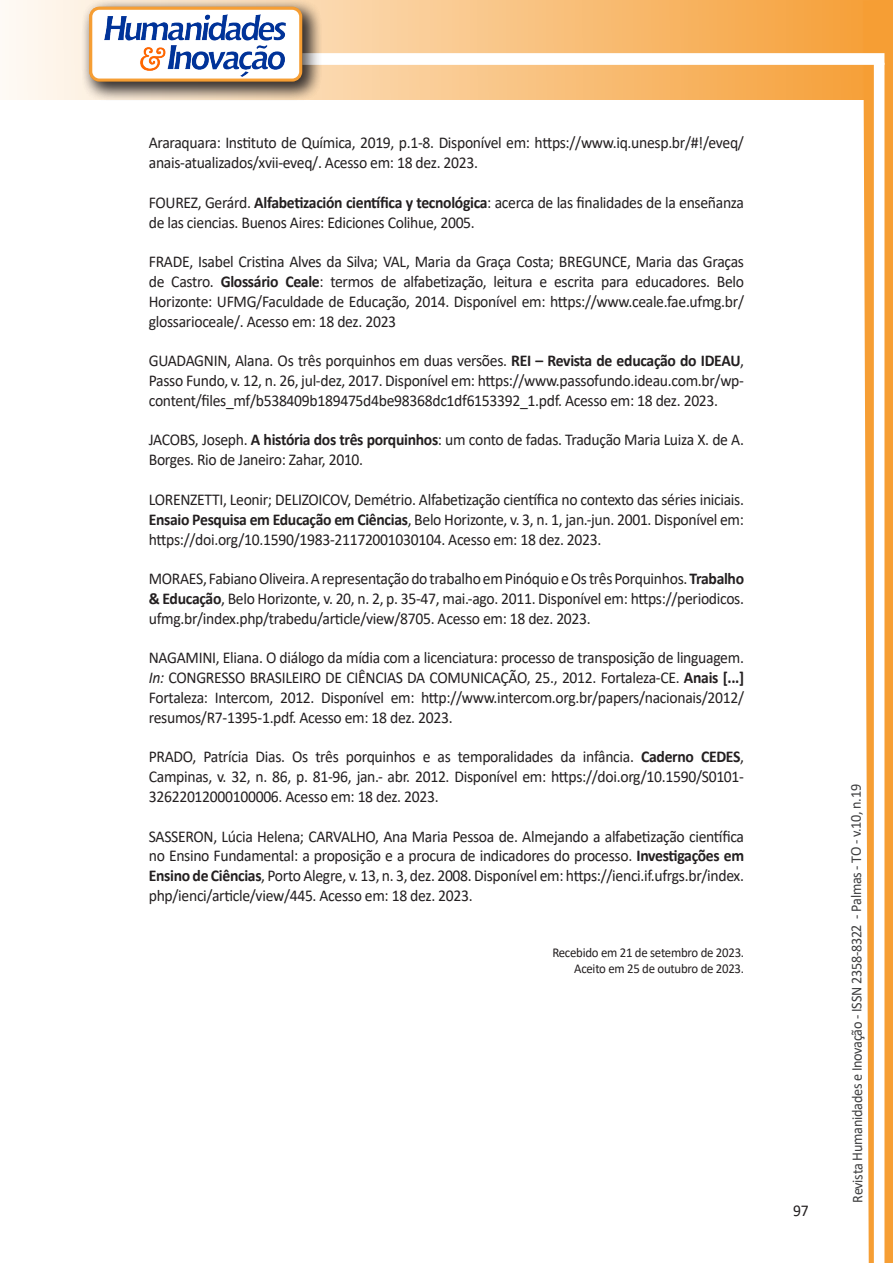
<style>
.page{position:relative;width:893px;height:1263px;background:#fff}
.page>*{position:absolute;margin:0;border:0;box-sizing:border-box;transform-origin:0 0}
.texto{font:16.5px/19.8px "Calibri";letter-spacing:-.02em;color:#231f20;text-align:justify;scale:.95 1}
.t1{font:15px "Calibri";letter-spacing:-.025em;color:#3e3e3f;scale:.95 1}
.texto-2{font:13.5px "Calibri";letter-spacing:-.02em;color:#231f20;scale:.95 1}
.s1{font-weight:700}
.s2{font-style:italic}
</style>
<div class="page">
<svg style="left:5px;top:0;width:858px;height:100px;background:#f9c484"></svg>
<div style="left:302px;top:53px;width:582px;height:12px;background:#fff;border:2px solid #fff"></div>
<svg style="left:863px;top:0;width:30px;height:1263px"></svg>
<div style="left:81px;top:0;width:241px;height:102px;background:#231f20;opacity:.75"></div>
<div style="left:91px;top:8px;width:210px;height:72px;background:#fff;border-radius:9px"></div>
<img style="left:104px;top:14px;width:181px;height:62px">
<div style="left:89px;top:7px;width:213px;height:75px;border:3px solid #f69e34;border-radius:9px"></div>
<p class="texto" style="left:149px;top:133px;width:628px">Araraquara: Instituto de Química, 2019, p.1-8. Disponível em: https://www.iq.unesp.br/#!/eveq/ anais-atualizados/xvii-eveq/. Acesso em: 18 dez. 2023.</p>
<p class="texto" style="left:149px;top:192px;width:628px">FOUREZ, Gerárd. <span class="s1">Alfabetización científica y tecnológica</span>: acerca de las finalidades de la enseñanza de las ciencias. Buenos Aires: Ediciones Colihue, 2005.</p>
<p class="texto" style="left:149px;top:251px;width:628px">FRADE, Isabel Cristina Alves da Silva; VAL, Maria da Graça Costa; BREGUNCE, Maria das Graças de Castro. <span class="s1">Glossário Ceale</span>: termos de alfabetização, leitura e escrita para educadores. Belo Horizonte: UFMG/Faculdade de Educação, 2014. Disponível em: https://www.ceale.fae.ufmg.br/ glossarioceale/. Acesso em: 18 dez. 2023</p>
<p class="texto" style="left:149px;top:350px;width:628px">GUADAGNIN, Alana. Os três porquinhos em duas versões. <span class="s1">REI – Revista de educação do IDEAU</span>, Passo Fundo, v. 12, n. 26, jul-dez, 2017. Disponível em: https://www.passofundo.ideau.com.br/wp&shy;content/files_mf/b538409b189475d4be98368dc1df6153392_1.pdf. Acesso em: 18 dez. 2023.</p>
<p class="texto" style="left:149px;top:430px;width:628px">JACOBS, Joseph. <span class="s1">A história dos três porquinhos</span>: um conto de fadas. Tradução Maria Luiza X. de A.<br>Borges. Rio de Janeiro: Zahar, 2010.</p>
<p class="texto" style="left:149px;top:489px;width:628px">LORENZETTI, Leonir; DELIZOICOV, Demétrio. Alfabetização científica no contexto das séries iniciais.<br><span class="s1">Ensaio Pesquisa em Educação em Ciências</span>, Belo Horizonte, v. 3, n. 1, jan.-jun. 2001. Disponível em: https://doi.org/10.1590/1983-21172001030104. Acesso em: 18 dez. 2023.</p>
<p class="texto" style="left:149px;top:568px;width:628px">MORAES, Fabiano Oliveira. A representação do trabalho em Pinóquio e Os três Porquinhos. <span class="s1">Trabalho &amp; Educação</span>, Belo Horizonte, v. 20, n. 2, p. 35-47, mai.-ago. 2011. Disponível em: https://periodicos. ufmg.br/index.php/trabedu/article/view/8705. Acesso em: 18 dez. 2023.</p>
<p class="texto" style="left:149px;top:647px;width:628px">NAGAMINI, Eliana. O diálogo da mídia com a licenciatura: processo de transposição de linguagem.<br><span class="s2">In:</span> CONGRESSO BRASILEIRO DE CIÊNCIAS DA COMUNICAÇÃO, 25., 2012. Fortaleza-CE. <span class="s1">Anais [...] </span>Fortaleza: Intercom, 2012. Disponível em: http://www.intercom.org.br/papers/nacionais/2012/ resumos/R7-1395-1.pdf. Acesso em: 18 dez. 2023.</p>
<p class="texto" style="left:149px;top:746px;width:628px">PRADO, Patrícia Dias. Os três porquinhos e as temporalidades da infância. <span class="s1">Caderno CEDES</span>, Campinas, v. 32, n. 86, p. 81-96, jan.- abr. 2012. Disponível em: https://doi.org/10.1590/S0101- 32622012000100006. Acesso em: 18 dez. 2023.</p>
<p class="texto" style="left:149px;top:826px;width:628px">SASSERON, Lúcia Helena; CARVALHO, Ana Maria Pessoa de. Almejando a alfabetização científica no Ensino Fundamental: a proposição e a procura de indicadores do processo. <span class="s1">Investigações em Ensino de Ciências</span>, Porto Alegre, v. 13, n. 3, dez. 2008. Disponível em: https://ienci.if.ufrgs.br/index. php/ienci/article/view/445. Acesso em: 18 dez. 2023.</p>
<p class="texto-2" style="left:552px;top:943px;width:203px">Recebido em 21 de setembro de 2023.</p>
<p class="texto-2" style="left:574px;top:959px;width:180px">Aceito em 25 de outubro de 2023.</p>
<p class="texto" style="left:793px;top:1200px;width:18px">97</p>
<p class="t1" style="left:846px;top:1203px;width:442px;rotate:-90deg">Revista Humanidades e Inovação - ISSN 2358-8322 - Palmas - TO - v.10, n.19</p>
</div>
